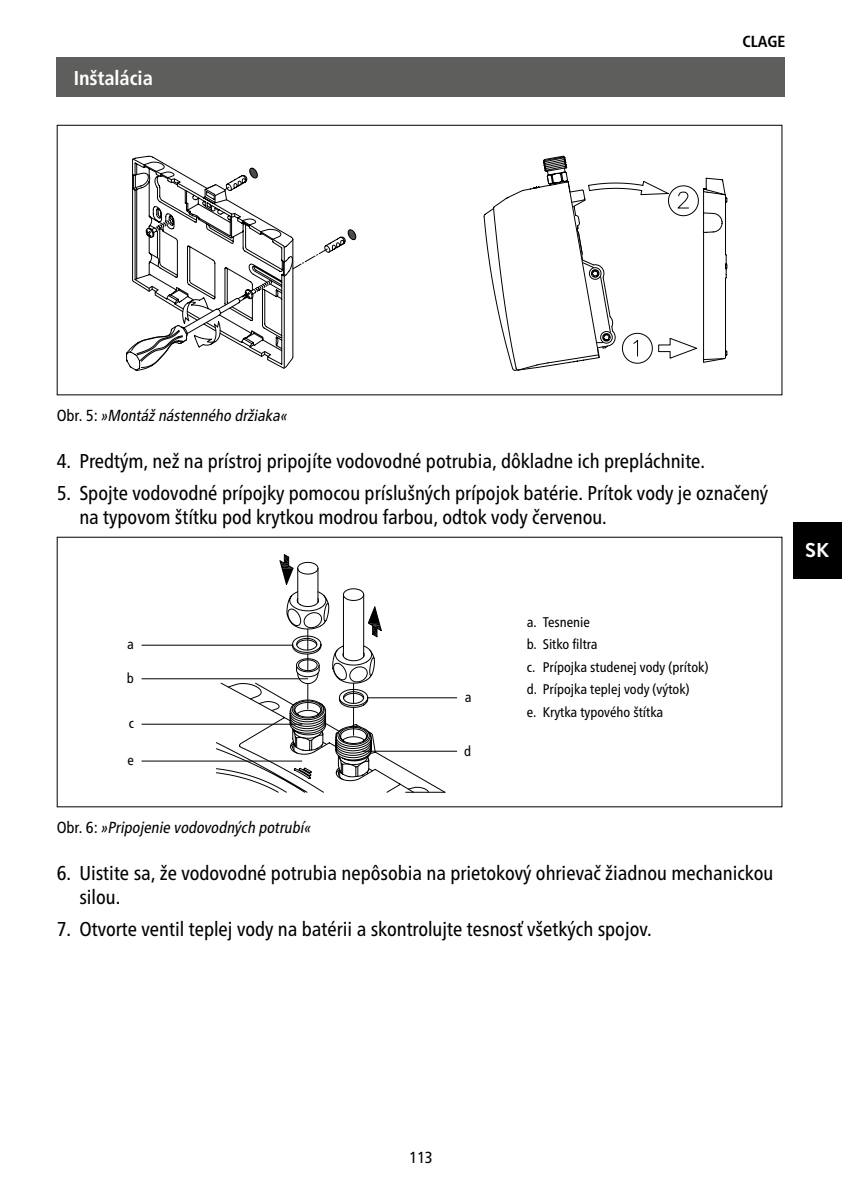
<style>
.page{position:relative;width:842px;height:1191px;background:#fff}
.page>*{position:absolute;margin:0;border:0;box-sizing:border-box;transform-origin:0 0}
.t1{font:condensed 20px/24px "Frutiger Neue LTW1 G";color:#000}
.t2{font:700 condensed 20px "Frutiger Neue LTW1 G";color:#fff}
.t3{font:700 20px "Brandon Text";color:#fff}
.t4{font:italic condensed 16px "Frutiger Neue LTW1 G";color:#000}
.t5{font:700 condensed 16px "Frutiger Neue LTW1 G";color:#000}
.t6{font:condensed 16px "Frutiger Neue LTW1 G";color:#000}
.t7{font:condensed 14px/22.4px "Frutiger Neue LTW1 G";color:#000}
.s1{font-style:normal}
</style>
<div class="page">
<div style="left:794px;top:522px;width:48px;height:56px;background:#000"></div>
<div style="left:57px;top:57px;width:728px;height:39px;background:#5e5e5d"></div>
<div style="left:57px;top:125px;width:725px;height:270px;border:1px solid #000"></div>
<svg style="left:126px;top:156px;width:230px;height:215px"></svg>
<svg style="left:484px;top:155px;width:243px;height:216px"></svg>
<svg style="left:216px;top:554px;width:229px;height:239px"></svg>
<hr style="left:362px;top:751px;width:95px;height:1px;background:#000">
<hr style="left:367px;top:697px;width:90px;height:1px;background:#000">
<hr style="left:142px;top:645px;width:151px;height:1px;background:#000">
<hr style="left:142px;top:678px;width:166px;height:1px;background:#000">
<hr style="left:142px;top:724px;width:160px;height:1px;background:#000">
<hr style="left:142px;top:760px;width:160px;height:1px;background:#000">
<p class="t2" style="left:74px;top:66px;width:81px">Inštalácia</p>
<p class="t5" style="left:742px;top:32px;width:44px">CLAGE</p>
<p class="t4" style="left:57px;top:406px;width:235px"><span class="s1">O b r . 5 :</span> »Montáž nástenného držiaka«</p>
<p class="t1" style="left:57px;top:448px;width:650px">4. Predtým, než na prístroj pripojíte vodovodné potrubia, dôkladne ich prepláchnite.</p>
<p class="t1" style="left:79px;top:481px;width:690px;text-indent:-23px">5. Spojte vodovodné prípojky pomocou príslušných prípojok batérie. Prítok vody je označený na typovom štítku pod krytkou modrou farbou, odtok vody červenou.</p>
<p class="t7" style="left:127px;top:632px;width:8px">a</p>
<p class="t7" style="left:127px;top:667px;width:9px">b</p>
<p class="t7" style="left:129px;top:712px;width:7px">c</p>
<p class="t7" style="left:127px;top:749px;width:8px">e</p>
<p class="t7" style="left:465px;top:686px;width:8px">a</p>
<p class="t7" style="left:464px;top:739px;width:8px">d</p>
<p class="t7" style="left:527px;top:611px;width:183px">a. Tesnenie<br>b. Sitko filtra<br>c. Prípojka studenej vody (prítok) d. Prípojka teplej vody (výtok)<br>e. Krytka typového štítka</p>
<p class="t4" style="left:57px;top:818px;width:259px"><span class="s1">O b r . 6 :</span> »Pripojenie vodovodných potrubí«</p>
<p class="t1" style="left:79px;top:860px;width:695px;text-indent:-23px">6. Uistite sa, že vodovodné potrubia nepôsobia na prietokový ohrievač žiadnou mechanickou silou.</p>
<p class="t1" style="left:57px;top:917px;width:597px">7. Otvorte ventil teplej vody na batérii a skontrolujte tesnosť všetkých spojov.</p>
<p class="t3" style="left:805px;top:536px;width:25px">SK</p>
<p class="t6" style="left:409px;top:1148px;width:25px">113</p>
</div>
